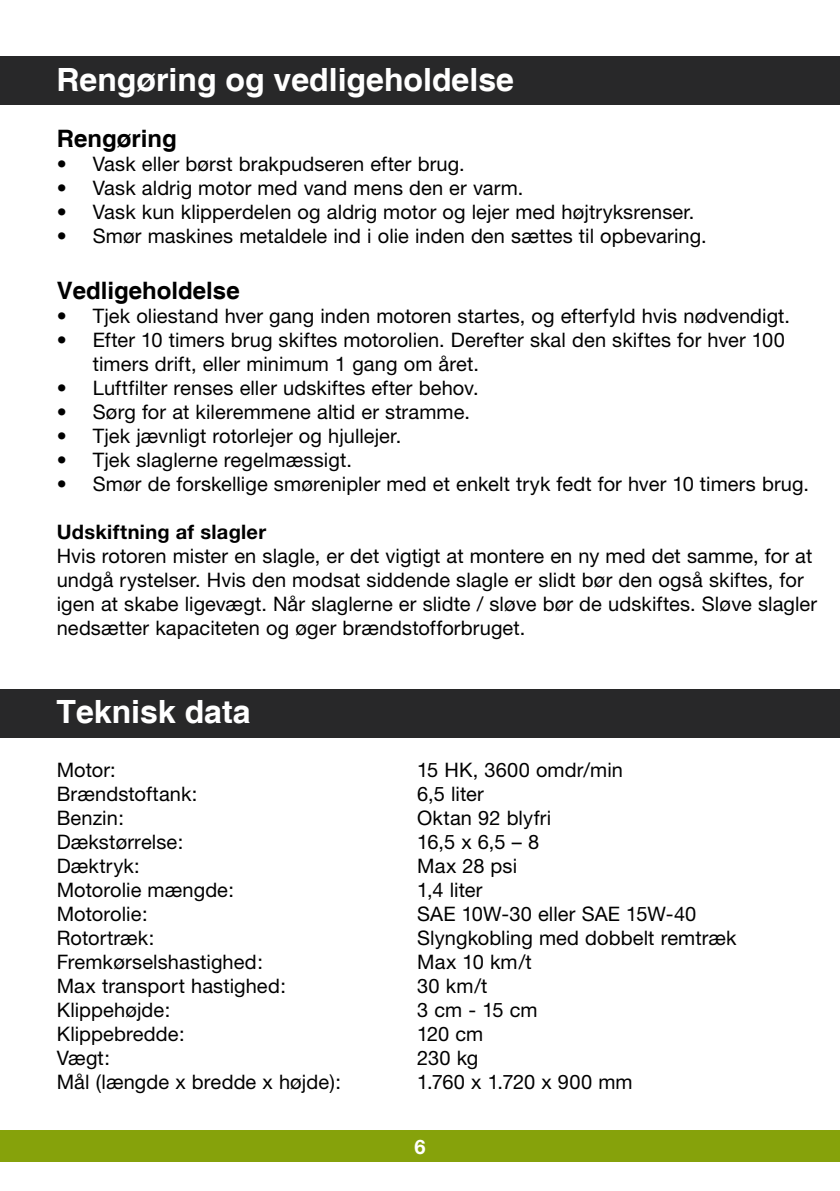
<style>
.page{position:relative;width:840px;height:1191px;background:#fff}
.page>*{position:absolute;margin:0;border:0;box-sizing:border-box;transform-origin:0 0}
.t1{font:700 32px "Helvetica";color:#fff}
.t2{font:700 24px "Helvetica";color:#000}
.t3{font:20px/24px "Helvetica Neue";letter-spacing:.005em;color:#000}
.t4{font:700 20px "Helvetica Neue";letter-spacing:.015em;color:#000}
.t5{font:700 20px "Helvetica Neue";color:#fff}
</style>
<div class="page">
<div style="left:0;top:1130px;width:839px;height:32px;background:#86a20b"></div>
<div style="left:0;top:689px;width:839px;height:48px;background:#282829"></div>
<div style="left:0;top:57px;width:839px;height:48px;background:#282829"></div>
<h1 class="t1" style="left:56px;top:60px;width:458px">Rengøring og vedligeholdelse</h1>
<p class="t2" style="left:57px;top:123px;width:121px">Rengøring</p>
<p class="t3" style="left:57px;top:151px;width:409px">• Vask eller børst brakpudseren efter brug.</p>
<p class="t3" style="left:57px;top:175px;width:468px">• Vask aldrig motor med vand mens den er varm.</p>
<p class="t3" style="left:57px;top:199px;width:638px">• Vask kun klipperdelen og aldrig motor og lejer med højtryksrenser.</p>
<p class="t3" style="left:57px;top:223px;width:651px">• Smør maskines metaldele ind i olie inden den sættes til opbevaring.</p>
<p class="t2" style="left:57px;top:275px;width:184px">Vedligeholdelse</p>
<p class="t3" style="left:57px;top:303px;width:734px">• Tjek oliestand hver gang inden motoren startes, og efterfyld hvis nødvendigt.</p>
<p class="t3" style="left:93px;top:327px;width:693px;text-indent:-36px">• Efter 10 timers brug skiftes motorolien. Derefter skal den skiftes for hver 100 timers drift, eller minimum 1 gang om året.</p>
<p class="t3" style="left:57px;top:375px;width:423px">• Luftfilter renses eller udskiftes efter behov.</p>
<p class="t3" style="left:57px;top:399px;width:414px">• Sørg for at kileremmene altid er stramme.</p>
<p class="t3" style="left:57px;top:423px;width:346px">• Tjek jævnligt rotorlejer og hjullejer.</p>
<p class="t3" style="left:57px;top:447px;width:296px">• Tjek slaglerne regelmæssigt.</p>
<p class="t3" style="left:57px;top:471px;width:753px">• Smør de forskellige smørenipler med et enkelt tryk fedt for hver 10 timers brug.</p>
<p class="t4" style="left:57px;top:519px;width:211px">Udskiftning af slagler</p>
<p class="t3" style="left:57px;top:543px;width:761px">Hvis rotoren mister en slagle, er det vigtigt at montere en ny med det samme, for at undgå rystelser. Hvis den modsat siddende slagle er slidt bør den også skiftes, for igen at skabe ligevægt. Når slaglerne er slidte / sløve bør de udskiftes. Sløve slagler nedsætter kapaciteten og øger brændstofforbruget.</p>
<h1 class="t1" style="left:56px;top:692px;width:195px">Teknisk data</h1>
<p class="t3" style="left:57px;top:757px;width:60px">Motor:</p>
<p class="t3" style="left:417px;top:757px;width:207px">15 HK, 3600 omdr/min</p>
<p class="t3" style="left:57px;top:781px;width:142px">Brændstoftank:</p>
<p class="t3" style="left:417px;top:781px;width:68px">6,5 liter</p>
<p class="t3" style="left:57px;top:805px;width:69px">Benzin:</p>
<p class="t3" style="left:417px;top:805px;width:135px">Oktan 92 blyfri</p>
<p class="t3" style="left:57px;top:829px;width:128px">Dækstørrelse:</p>
<p class="t3" style="left:417px;top:829px;width:123px">16,5 x 6,5 – 8</p>
<p class="t3" style="left:57px;top:853px;width:84px">Dæktryk:</p>
<p class="t3" style="left:417px;top:853px;width:101px">Max 28 psi</p>
<p class="t3" style="left:57px;top:877px;width:179px">Motorolie mængde:</p>
<p class="t3" style="left:417px;top:877px;width:67px">1,4 liter</p>
<p class="t3" style="left:57px;top:901px;width:92px">Motorolie:</p>
<p class="t3" style="left:417px;top:901px;width:280px">SAE 10W-30 eller SAE 15W-40</p>
<p class="t3" style="left:57px;top:925px;width:99px">Rotortræk:</p>
<p class="t3" style="left:417px;top:925px;width:321px">Slyngkobling med dobbelt remtræk</p>
<p class="t3" style="left:57px;top:949px;width:208px">Fremkørselshastighed:</p>
<p class="t3" style="left:417px;top:949px;width:116px">Max 10 km/t</p>
<p class="t3" style="left:57px;top:973px;width:231px">Max transport hastighed:</p>
<p class="t3" style="left:417px;top:973px;width:72px">30 km/t</p>
<p class="t3" style="left:57px;top:997px;width:115px">Klippehøjde:</p>
<p class="t3" style="left:417px;top:997px;width:122px">3 cm - 15 cm</p>
<p class="t3" style="left:57px;top:1021px;width:129px">Klippebredde:</p>
<p class="t3" style="left:417px;top:1021px;width:68px">120 cm</p>
<p class="t3" style="left:57px;top:1045px;width:55px">Vægt:</p>
<p class="t3" style="left:417px;top:1045px;width:63px">230 kg</p>
<p class="t3" style="left:57px;top:1069px;width:286px">Mål (længde x bredde x højde):</p>
<p class="t3" style="left:417px;top:1069px;width:217px">1.760 x 1.720 x 900 mm</p>
<p class="t5" style="left:414px;top:1134px;width:13px">6</p>
</div>
